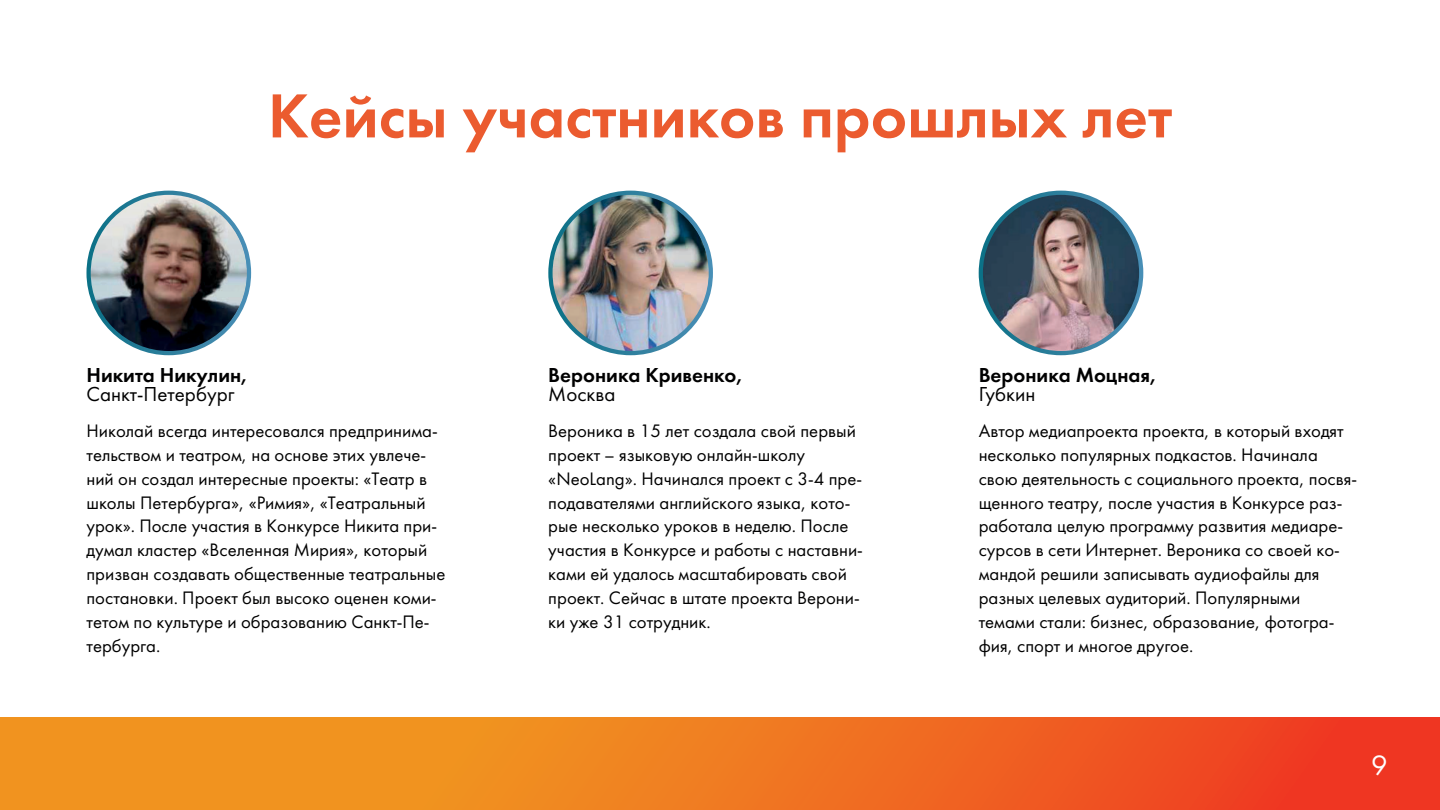
<style>
.page{position:relative;width:1440px;height:810px;background:#fff}
.page>*{position:absolute;margin:0;border:0;box-sizing:border-box;transform-origin:0 0}
.t1{font:64.5px "Futura Demi C";color:#eb5b2f}
.t2{font:29.1px "Futura Book C";color:#fff}
.t3{font:21px "Futura Demi C";color:#000001}
.t4{font:21px "Futura Book C";color:#000001}
.t5{font:18.75px/23.9px "Futura Book C";color:#000001}
</style>
<div class="page">
<svg style="left:0;top:717px;width:1440px;height:93px;background:#f07220"></svg>
<svg style="left:979px;top:191px;width:164px;height:164px;background:#2d7e9c"></svg>
<img style="left:983px;top:195px;width:156px;height:156px;border-radius:50%">
<svg style="left:86px;top:191px;width:165px;height:164px;background:#3584a0"></svg>
<img style="left:91px;top:195px;width:156px;height:156px;border-radius:50%">
<svg style="left:548px;top:191px;width:165px;height:164px;background:#35839f"></svg>
<img style="left:553px;top:195px;width:156px;height:156px;border-radius:50%">
<h1 class="t1" style="left:268px;top:89px;width:906px">Кейсы участников прошлых лет</h1>
<p class="t3" style="left:86px;top:366px;width:163px">Никита Никулин,</p>
<p class="t4" style="left:86px;top:385px;width:149px">Санкт-Петербург</p>
<p class="t5" style="left:86px;top:420px;width:360px">Николай всегда интересовался предпринима&shy;тельством и театром, на основе этих увлече&shy;ний он создал интересные проекты: «Театр в школы Петербурга», «Римия», «Театральный урок». После участия в Конкурсе Никита при&shy;думал кластер «Вселенная Мирия», который призван создавать общественные театральные постановки. Проект был высоко оценен коми&shy;тетом по культуре и образованию Санкт-Пе&shy;тербурга.</p>
<p class="t3" style="left:548px;top:366px;width:197px">Вероника Кривенко,</p>
<p class="t4" style="left:548px;top:385px;width:69px">Москва</p>
<p class="t5" style="left:548px;top:420px;width:316px">Вероника в 15 лет создала свой первый проект – языковую онлайн-школу «NeoLang». Начинался проект с 3-4 пре&shy;подавателями английского языка, кото&shy;рые несколько уроков в неделю. После участия в Конкурсе и работы с наставни&shy;ками ей удалось масштабировать свой проект. Сейчас в штате проекта Верони&shy;ки уже 31 сотрудник.</p>
<p class="t3" style="left:979px;top:366px;width:180px">Вероника Моцная,</p>
<p class="t4" style="left:979px;top:385px;width:58px">Губкин</p>
<p class="t5" style="left:979px;top:420px;width:380px">Автор медиапроекта проекта, в который входят несколько популярных подкастов. Начинала свою деятельность с социального проекта, посвя&shy;щенного театру, после участия в Конкурсе раз&shy;работала целую программу развития медиаре&shy;сурсов в сети Интернет. Вероника со своей ко&shy;мандой решили записывать аудиофайлы для разных целевых аудиторий. Популярными темами стали: бизнес, образование, фотогра&shy;фия, спорт и многое другое.</p>
<h2 class="t2" style="left:1371px;top:753px;width:18px">9</h2>
</div>
